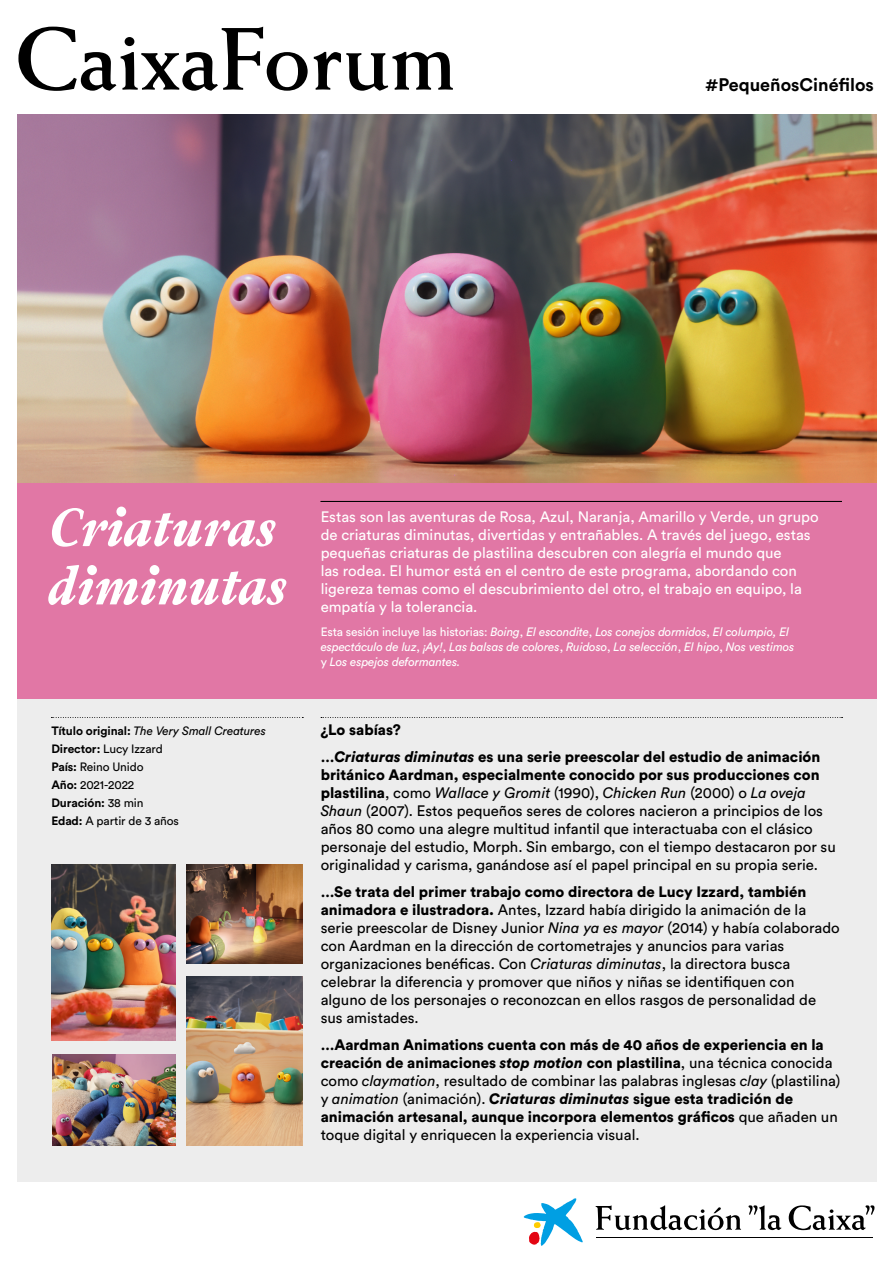
<style>
.page{position:relative;width:893px;height:1263px;background:#fff}
.page>*{position:absolute;margin:0;border:0;box-sizing:border-box;transform-origin:0 0}
.t1{font:italic 800 58.8px/58.5px "Addington CF";color:#fff;scale:.92 1}
.t2{font:700 18px "Circular Std";color:#000}
.t3{font:15px/18px "Circular Std";color:#000}
.t4{font:900 15px/18px "Circular Std";color:#000}
.t5{font:15px/18px "Circular Std";color:#fff}
.t6{font:italic 12px/15px "Circular Std";letter-spacing:-.01em;color:#fff}
.t7{font:12px/18px "Circular Std";letter-spacing:-.01em;color:#000}
.s1{font-weight:700}
.s2{font-style:italic}
.s3{font-style:normal}
.s4{font-weight:900}
.s5{font-weight:400}
.s6{font-weight:400;font-style:italic}
</style>
<div class="page">
<div style="left:17px;top:627px;width:859px;height:636px;background:#ededed"></div>
<div style="left:17px;top:114px;width:859px;height:585px;background:#e177a5"></div>
<div style="left:0;top:1182px;width:893px;height:81px;background:#fff"></div>
<svg style="left:18px;top:27px;width:290px;height:64px"></svg>
<svg style="left:314px;top:52px;width:139px;height:39px"></svg>
<svg style="left:524px;top:1198px;width:59px;height:48px"></svg>
<hr style="left:596px;top:1237px;width:277px;height:1px;background:#000">
<svg style="left:596px;top:1205px;width:145px;height:25px"></svg>
<svg style="left:748px;top:1205px;width:33px;height:25px"></svg>
<svg style="left:789px;top:1205px;width:86px;height:25px"></svg>
<hr style="left:321px;top:501px;width:521px;height:1px;background:#000">
<svg style="left:51px;top:717px;width:252px;height:1px"></svg>
<svg style="left:321px;top:717px;width:522px;height:1px"></svg>
<img style="left:17px;top:114px;width:859px;height:369px">
<img style="left:187px;top:865px;width:116px;height:98px">
<img style="left:52px;top:1054px;width:124px;height:92px">
<img style="left:51px;top:865px;width:125px;height:176px">
<img style="left:187px;top:976px;width:116px;height:170px">
<p class="t2" style="left:705px;top:73px;width:170px">#PequeñosCinéfilos</p>
<h1 class="t1" style="left:49px;top:501px;width:260px">Criaturas diminutas</h1>
<p class="t7" style="left:51px;top:722px;width:216px"><span class="s1">Título original:</span> <span class="s2">The Very Small Creatures<br></span><span class="s1">Director:</span> Lucy Izzard<br><span class="s1">País:</span> Reino Unido<br><span class="s1">Año:</span> 2021-2022<br><span class="s1">Duración:</span> 38 min<br><span class="s1">Edad:</span> A partir de 3 años</p>
<p class="t5" style="left:321px;top:508px;width:500px">Estas son las aventuras de Rosa, Azul, Naranja, Amarillo y Verde, un grupo de criaturas diminutas, divertidas y entrañables. A través del juego, estas pequeñas criaturas de plastilina descubren con alegría el mundo que<br>las rodea. El humor está en el centro de este programa, abordando con ligereza temas como el descubrimiento del otro, el trabajo en equipo, la empatía y la tolerancia.</p>
<p class="t6" style="left:321px;top:624px;width:475px"><span class="s3">Esta sesión incluye las historias:</span> Boing<span class="s3">,</span> El escondite<span class="s3">,</span> Los conejos dormidos<span class="s3">,</span> El columpio, El espectáculo de luz<span class="s3">,</span> ¡Ay!<span class="s3">,</span> Las balsas de colores<span class="s3">,</span> Ruidoso<span class="s3">,</span> La selección<span class="s3">,</span> El hipo<span class="s3">,</span> Nos vestimos <span class="s3">y</span> Los espejos deformantes.</p>
<p class="t4" style="left:321px;top:716px;width:501px;line-height:27px">¿Lo sabías?<br>…<span class="s2">Criaturas diminutas</span> es una serie preescolar del estudio de animación</p>
<p class="t3" style="left:321px;top:766px;width:517px"><span class="s4">británico Aardman, especialmente conocido por sus producciones con plastilina</span>, como <span class="s2">Wallace y Gromit</span> (1990), <span class="s2">Chicken Run</span> (2000) o <span class="s2">La oveja Shaun</span> (2007). Estos pequeños seres de colores nacieron a principios de los años 80 como una alegre multitud infantil que interactuaba con el clásico personaje del estudio, Morph. Sin embargo, con el tiempo destacaron por su originalidad y carisma, ganándose así el papel principal en su propia serie.</p>
<p class="t3" style="left:321px;top:883px;width:521px"><span class="s4">…Se trata del primer trabajo como directora de Lucy Izzard, también animadora e ilustradora.</span> Antes, Izzard había dirigido la animación de la serie preescolar de Disney Junior <span class="s2">Nina ya es mayor</span> (2014) y había colaborado con Aardman en la dirección de cortometrajes y anuncios para varias organizaciones benéficas. Con <span class="s2">Criaturas diminutas</span>, la directora busca celebrar la diferencia y promover que niños y niñas se identifiquen con alguno de los personajes o reconozcan en ellos rasgos de personalidad de sus amistades.</p>
<p class="t4" style="left:321px;top:1035px;width:521px">…Aardman Animations cuenta con más de 40 años de experiencia en la creación de animaciones <span class="s2">stop motion</span> con plastilina<span class="s5">, una técnica conocida como</span> <span class="s6">claymation</span><span class="s5">, resultado de combinar las palabras inglesas</span> <span class="s6">clay</span> <span class="s5">(plastilina) y</span> <span class="s6">animation</span> <span class="s5">(animación).</span> <span class="s2">Criaturas diminutas</span> sigue esta tradición de animación artesanal, aunque incorpora elementos gráficos <span class="s5">que añaden un toque digital y enriquecen la experiencia visual.</span></p>
</div>
